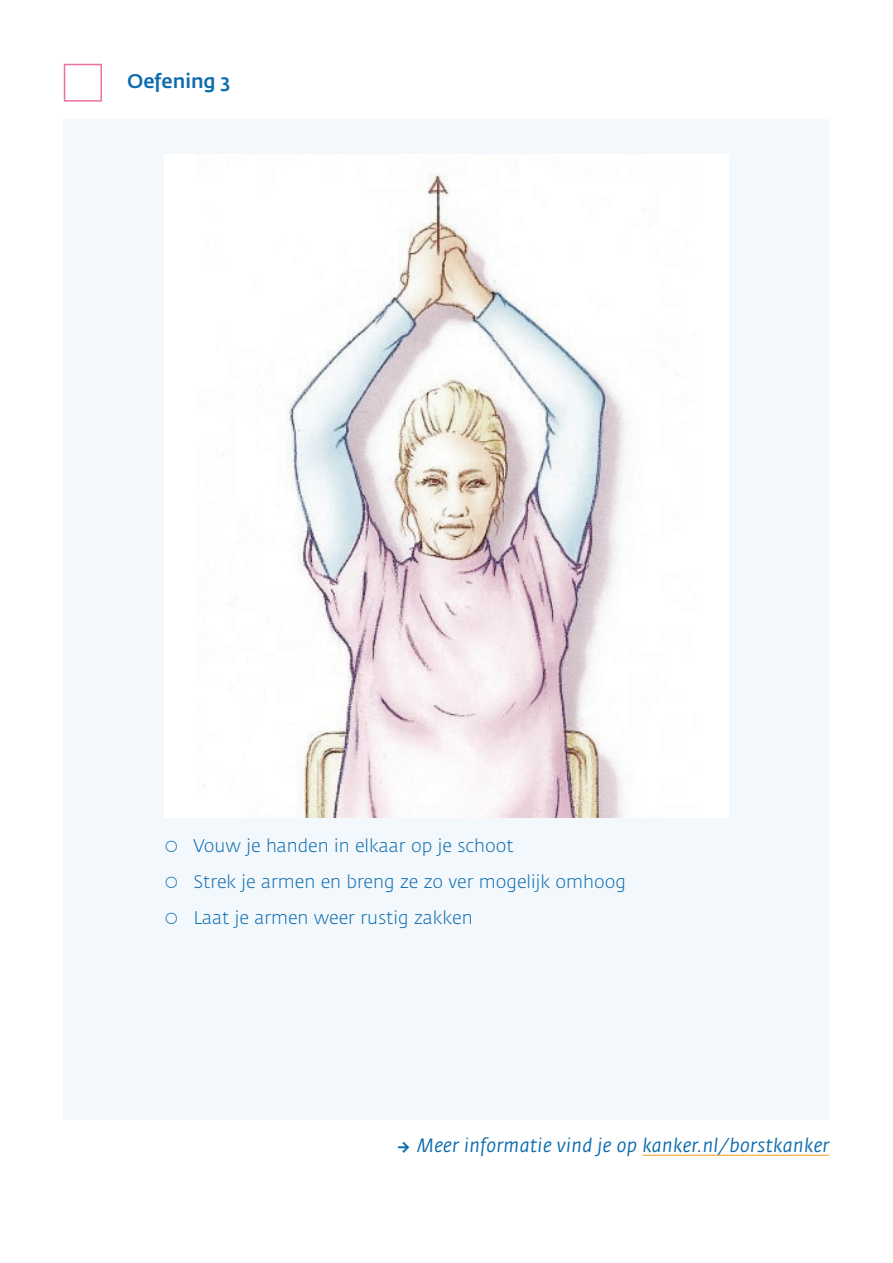
<style>
.page{position:relative;width:893px;height:1263px;background:#fff}
.page>*{position:absolute;margin:0;border:0;box-sizing:border-box;transform-origin:0 0}
.t1{font:500 19.5px "Fedra Sans Std";color:#0d6cae}
.t2{font:italic 19.05px "Fedra Sans";letter-spacing:.02em;color:#0d6cae}
.t3{font:300 18px "Fedra Sans";color:#0d6cae}
</style>
<div class="page">
<div style="left:64px;top:64px;width:38px;height:38px;border:2px solid #ed70a4"></div>
<div style="left:64px;top:119px;width:765px;height:1000px;background:#f2f8fc"></div>
<hr style="left:642px;top:1155px;width:187px;height:1px;background:#faa63f">
<div style="left:164px;top:154px;width:564px;height:664px;background:#fff"></div>
<img style="left:223px;top:173px;width:404px;height:645px">
<p class="t1" style="left:127px;top:68px;width:105px">Oefening 3</p>
<p class="t3" style="left:164px;top:837px;width:352px">○ Vouw je handen in elkaar op je schoot</p>
<p class="t3" style="left:164px;top:873px;width:464px">○ Strek je armen en breng ze zo ver mogelijk omhoog</p>
<p class="t3" style="left:164px;top:908px;width:310px">○ Laat je armen weer rustig zakken</p>
<p class="t2" style="left:417px;top:1135px;width:413px">Meer informatie vind je op kanker.nl/borstkanker</p>
</div>
